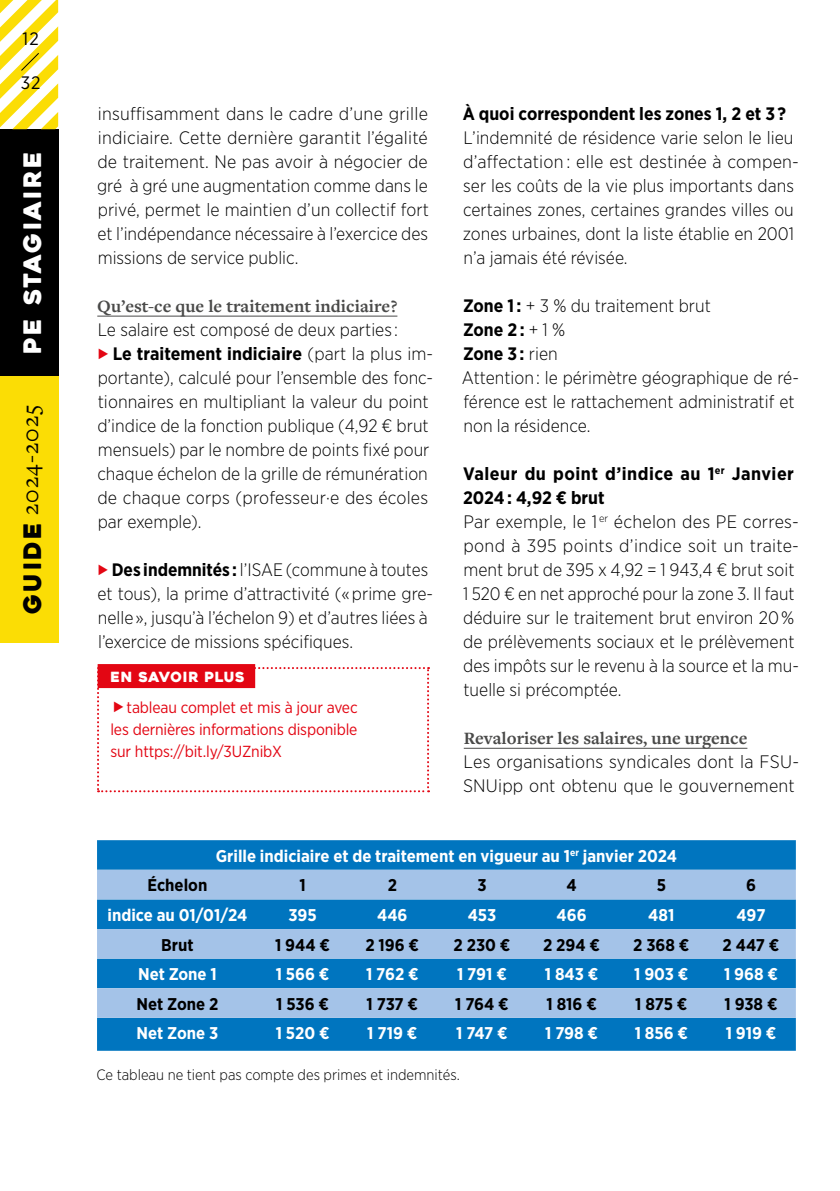
<style>
.page{position:relative;width:840px;height:1191px;background:#fff}
.page>*{position:absolute;margin:0;border:0;box-sizing:border-box;transform-origin:0 0}
.t1{font:24px "Freight Text Pro";letter-spacing:.05em;color:#000}
.t2{font:24px "Heavitas";letter-spacing:.1em;color:#fff}
._04_texte-justifié{font:300 18px/24px "Gotham Narrow";color:#000}
._02_Niveau_2{font:700 18px "Freight Text Pro";color:#4a4a49}
._04_texte-justifié-2{font:700 18px "Gotham Narrow";color:#000}
._04_texte-justifié-3{font:700 18px/24px "Gotham Narrow";letter-spacing:.025em;color:#000}
.t3{font:18px "Gotham Narrow";color:#000}
.TEXTE_TABLEAU_MOYEN{font:700 17px "Gotham Narrow";color:#fff}
.TEXTE_TABLEAU_MOYEN-2{font:700 17px "Gotham Narrow";color:#000}
.t4{font:16px/22px "Gotham Narrow";letter-spacing:-.01em;color:#e30613;text-align:justify}
._04_texte-justifié-4{font:300 15px "Gotham Narrow";color:#000}
.t5{font:14px "Heavitas";letter-spacing:.025em;color:#fff}
.s1{font-family:"Heavitas"}
.s2{font-weight:700}
.s3{font-weight:300}
</style>
<div class="page">
<div style="left:0;top:129px;width:58px;height:247px;background:#000"></div>
<svg style="left:0;top:0;width:58px;height:129px"></svg>
<div style="left:0;top:376px;width:58px;height:266px;background:#fbdd05"></div>
<hr style="left:97px;top:316px;width:300px;height:1px;background:#4a4a49">
<div style="left:98px;top:664px;width:157px;height:24px;background:#e30613"></div>
<hr style="left:463px;top:748px;width:284px;height:1px;background:#4a4a49">
<div style="left:97px;top:840px;width:698px;height:210px;background:#0075bf"></div>
<svg style="left:97px;top:869px;width:698px;height:148px;background:#62a4d7"></svg>
<svg style="left:97px;top:667px;width:332px;height:125px"></svg>
<p class="t3" style="left:23px;top:27px;width:18px">12</p>
<p class="t3" style="left:21px;top:71px;width:21px">32</p>
<h1 class="t2" style="left:18px;top:353px;width:203px;rotate:-90deg">PE Stagiaire</h1>
<h1 class="t1" style="left:15px;top:614px;width:211px;rotate:-90deg"><span class="s1">GUIDE</span> 2024-2025</h1>
<p class="_04_texte-justifié" style="left:97px;top:101px;width:333px;text-align:justify">insuffisamment dans le cadre d’une grille indiciaire. Cette dernière garantit l’égalité de traitement. Ne pas avoir à négocier de gré à gré une augmentation comme dans le privé, permet le maintien d’un collectif fort et l’indépendance nécessaire à l’exercice des missions de service public.</p>
<p class="_02_Niveau_2" style="left:97px;top:294px;width:301px">Qu’est-ce que le traitement indiciaire?</p>
<p class="_04_texte-justifié" style="left:98px;top:317px;width:301px">Le salaire est composé de deux parties :</p>
<p class="_04_texte-justifié" style="left:97px;top:341px;width:337px;text-indent:15px"><span class="s2">Le traitement indiciaire</span> (part la plus im&shy;portante), calculé pour l’ensemble des fonc&shy;tionnaires en multipliant la valeur du point d’indice de la fonction publique (4,92 € brut mensuels) par le nombre de points fixé pour chaque échelon de la grille de rémunération de chaque corps (professeur·e des écoles par exemple).</p>
<p class="_04_texte-justifié" style="left:97px;top:557px;width:337px;text-indent:14px"><span class="s2">Des indemnités :</span> l’ISAE (commune à toutes et tous), la prime d’attractivité (« prime gre&shy;nelle », jusqu’à l’échelon 9) et d’autres liées à l’exercice de missions spécifiques.</p>
<p class="t5" style="left:110px;top:668px;width:135px">EN SAVOIR PLUS</p>
<p class="t4" style="left:110px;top:696px;width:248px;text-indent:16px">tableau complet et mis à jour avec les dernières informations disponible sur https://bit.ly/3UZnibX</p>
<p class="_04_texte-justifié-2" style="left:462px;top:102px;width:325px">À quoi correspondent les zones 1, 2 et 3 ?</p>
<p class="_04_texte-justifié" style="left:462px;top:125px;width:337px">L’indemnité de résidence varie selon le lieu d’affectation : elle est destinée à compen&shy;ser les coûts de la vie plus importants dans certaines zones, certaines grandes villes ou zones urbaines, dont la liste établie en 2001 n’a jamais été révisée.</p>
<p class="_04_texte-justifié" style="left:463px;top:293px;width:249px"><span class="s2">Zone 1 :</span> + 3 % du traitement brut</p>
<p class="_04_texte-justifié-2" style="left:463px;top:318px;width:103px">Zone 2 : <span class="s3">+ 1 %</span></p>
<p class="_04_texte-justifié-2" style="left:463px;top:342px;width:96px">Zone 3 : <span class="s3">rien</span></p>
<p class="_04_texte-justifié" style="left:461px;top:365px;width:338px">Attention : le périmètre géographique de ré&shy;férence est le rattachement administratif et non la résidence.</p>
<p class="_04_texte-justifié-3" style="left:463px;top:462px;width:332px">Valeur du point d’indice au 1<sup>er</sup> Janvier<br>2024 : 4,92 € brut</p>
<p class="_04_texte-justifié" style="left:463px;top:509px;width:337px">Par exemple, le 1 <sup>er</sup> échelon des PE corres&shy;pond à 395 points d’indice soit un traite&shy;ment brut de 395 x 4,92 = 1 943,4 € brut soit 1 520 € en net approché pour la zone 3. Il faut déduire sur le traitement brut environ 20 % de prélèvements sociaux et le prélèvement des impôts sur le revenu à la source et la mu&shy;tuelle si précomptée.</p>
<p class="_02_Niveau_2" style="left:463px;top:726px;width:285px">Revaloriser les salaires, une urgence</p>
<p class="_04_texte-justifié" style="left:463px;top:749px;width:337px">Les organisations syndicales dont la FSU-<br>SNUipp ont obtenu que le gouvernement</p>
<p class="TEXTE_TABLEAU_MOYEN" style="left:216px;top:845px;width:462px">Grille indiciaire et de traitement en vigueur au 1<sup>er</sup> janvier 2024</p>
<p class="TEXTE_TABLEAU_MOYEN-2" style="left:147px;top:874px;width:61px">Échelon</p>
<p class="TEXTE_TABLEAU_MOYEN-2" style="left:299px;top:874px;width:8px">1</p>
<p class="TEXTE_TABLEAU_MOYEN-2" style="left:387px;top:874px;width:11px">2</p>
<p class="TEXTE_TABLEAU_MOYEN-2" style="left:477px;top:874px;width:11px">3</p>
<p class="TEXTE_TABLEAU_MOYEN-2" style="left:566px;top:874px;width:12px">4</p>
<p class="TEXTE_TABLEAU_MOYEN-2" style="left:656px;top:874px;width:11px">5</p>
<p class="TEXTE_TABLEAU_MOYEN-2" style="left:745px;top:874px;width:11px">6</p>
<p class="TEXTE_TABLEAU_MOYEN" style="left:107px;top:904px;width:141px">indice au 01/01/24</p>
<p class="TEXTE_TABLEAU_MOYEN" style="left:288px;top:904px;width:30px">395</p>
<p class="TEXTE_TABLEAU_MOYEN" style="left:377px;top:904px;width:32px">446</p>
<p class="TEXTE_TABLEAU_MOYEN" style="left:467px;top:904px;width:30px">453</p>
<p class="TEXTE_TABLEAU_MOYEN" style="left:556px;top:904px;width:32px">466</p>
<p class="TEXTE_TABLEAU_MOYEN" style="left:648px;top:904px;width:28px">481</p>
<p class="TEXTE_TABLEAU_MOYEN" style="left:736px;top:904px;width:31px">497</p>
<p class="TEXTE_TABLEAU_MOYEN-2" style="left:161px;top:933px;width:34px">Brut</p>
<p class="TEXTE_TABLEAU_MOYEN-2" style="left:275px;top:933px;width:56px">1 944 €</p>
<p class="TEXTE_TABLEAU_MOYEN-2" style="left:365px;top:933px;width:55px">2 196 €</p>
<p class="TEXTE_TABLEAU_MOYEN-2" style="left:453px;top:933px;width:58px">2 230 €</p>
<p class="TEXTE_TABLEAU_MOYEN-2" style="left:543px;top:933px;width:58px">2 294 €</p>
<p class="TEXTE_TABLEAU_MOYEN-2" style="left:633px;top:933px;width:58px">2 368 €</p>
<p class="TEXTE_TABLEAU_MOYEN-2" style="left:722px;top:933px;width:58px">2 447 €</p>
<p class="TEXTE_TABLEAU_MOYEN" style="left:138px;top:963px;width:80px">Net Zone 1</p>
<p class="TEXTE_TABLEAU_MOYEN" style="left:276px;top:963px;width:55px">1 566 €</p>
<p class="TEXTE_TABLEAU_MOYEN" style="left:366px;top:963px;width:54px">1 762 €</p>
<p class="TEXTE_TABLEAU_MOYEN" style="left:457px;top:963px;width:51px">1 791 €</p>
<p class="TEXTE_TABLEAU_MOYEN" style="left:544px;top:963px;width:55px">1 843 €</p>
<p class="TEXTE_TABLEAU_MOYEN" style="left:634px;top:963px;width:56px">1 903 €</p>
<p class="TEXTE_TABLEAU_MOYEN" style="left:723px;top:963px;width:55px">1 968 €</p>
<p class="TEXTE_TABLEAU_MOYEN-2" style="left:136px;top:993px;width:83px">Net Zone 2</p>
<p class="TEXTE_TABLEAU_MOYEN-2" style="left:276px;top:993px;width:54px">1 536 €</p>
<p class="TEXTE_TABLEAU_MOYEN-2" style="left:366px;top:993px;width:53px">1 737 €</p>
<p class="TEXTE_TABLEAU_MOYEN-2" style="left:455px;top:993px;width:55px">1 764 €</p>
<p class="TEXTE_TABLEAU_MOYEN-2" style="left:546px;top:993px;width:52px">1 816 €</p>
<p class="TEXTE_TABLEAU_MOYEN-2" style="left:635px;top:993px;width:54px">1 875 €</p>
<p class="TEXTE_TABLEAU_MOYEN-2" style="left:724px;top:993px;width:54px">1 938 €</p>
<p class="TEXTE_TABLEAU_MOYEN" style="left:136px;top:1022px;width:83px">Net Zone 3</p>
<p class="TEXTE_TABLEAU_MOYEN" style="left:275px;top:1022px;width:55px">1 520 €</p>
<p class="TEXTE_TABLEAU_MOYEN" style="left:367px;top:1022px;width:51px">1 719 €</p>
<p class="TEXTE_TABLEAU_MOYEN" style="left:456px;top:1022px;width:53px">1 747 €</p>
<p class="TEXTE_TABLEAU_MOYEN" style="left:545px;top:1022px;width:54px">1 798 €</p>
<p class="TEXTE_TABLEAU_MOYEN" style="left:634px;top:1022px;width:55px">1 856 €</p>
<p class="TEXTE_TABLEAU_MOYEN" style="left:725px;top:1022px;width:52px">1 919 €</p>
<p class="_04_texte-justifié-4" style="left:96px;top:1066px;width:365px">Ce tableau ne tient pas compte des primes et indemnités.</p>
</div>
